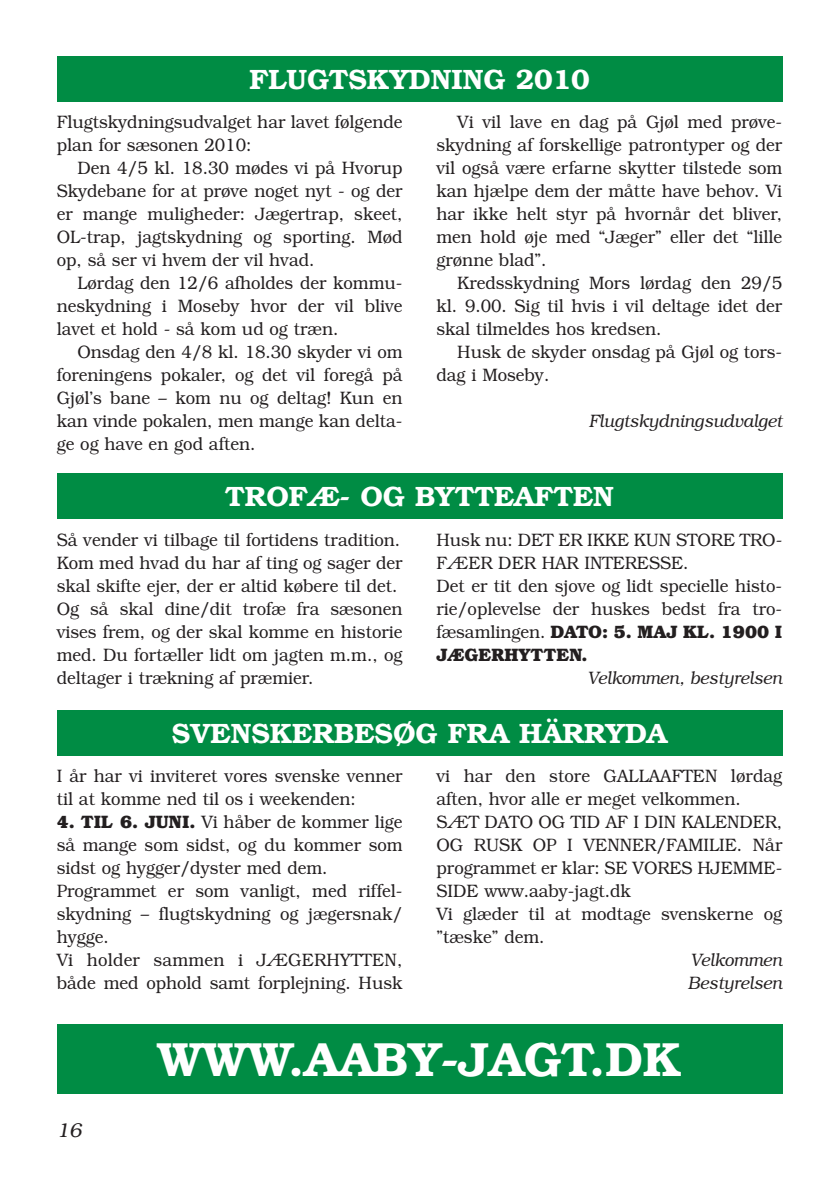
<style>
.page{position:relative;width:840px;height:1190px;background:#fff}
.page>*{position:absolute;margin:0;border:0;box-sizing:border-box;transform-origin:0 0}
.t1{font:600 48px "Bookman";color:#fff}
.t2{font:600 28px "Bookman";color:#fff}
.t3{font:italic 300 20px "Bookman";color:#231f20}
.t4{font:300 18px/23px "Bookman";color:#231f20;scale:.93 1}
.t5{font:italic 300 18px/23px "Bookman";color:#231f20;scale:.93 1}
.s1{font-weight:700}
</style>
<div class="page">
<div style="left:57px;top:57px;width:725px;height:45px;background:#008c44"></div>
<div style="left:57px;top:474px;width:725px;height:45px;background:#008c44"></div>
<div style="left:57px;top:710px;width:725px;height:46px;background:#008c44"></div>
<div style="left:57px;top:1025px;width:725px;height:69px;background:#008c44"></div>
<h2 class="t2" style="left:249px;top:69px;width:342px">FLUGTSKYDNING 2010</h2>
<p class="t4" style="left:57px;top:112px;width:373px">Flugtskydningsudvalget har lavet følgende plan for sæsonen 2010:</p>
<p class="t4" style="left:57px;top:158px;width:373px;text-align:justify;text-indent:21px">Den 4/5 kl. 18.30 mødes vi på Hvorup Skydebane for at prøve noget nyt - og der er mange muligheder: Jægertrap, skeet, OL-trap, jagtskydning og sporting. Mød op, så ser vi hvem der vil hvad.</p>
<p class="t4" style="left:57px;top:273px;width:373px;text-align:justify;text-indent:21px">Lørdag den 12/6 afholdes der kommu&shy;neskydning i Moseby hvor der vil blive lavet et hold - så kom ud og træn.</p>
<p class="t4" style="left:57px;top:342px;width:373px;text-align:justify;text-indent:21px">Onsdag den 4/8 kl. 18.30 skyder vi om foreningens pokaler, og det vil foregå på Gjøl’s bane – kom nu og deltag! Kun en kan vinde pokalen, men mange kan delta&shy;ge og have en god aften.</p>
<p class="t4" style="left:437px;top:112px;width:373px;text-align:justify;text-indent:21px">Vi vil lave en dag på Gjøl med prøve&shy;skydning af forskellige patrontyper og der vil også være erfarne skytter tilstede som kan hjælpe dem der måtte have behov. Vi har ikke helt styr på hvornår det bliver, men hold øje med “Jæger” eller det “lille grønne blad”.</p>
<p class="t4" style="left:437px;top:273px;width:373px;text-align:justify;text-indent:21px">Kredsskydning Mors lørdag den 29/5 kl. 9.00. Sig til hvis i vil deltage idet der skal tilmeldes hos kredsen.</p>
<p class="t4" style="left:437px;top:342px;width:373px;text-indent:21px">Husk de skyder onsdag på Gjøl og tors&shy;dag i Moseby.</p>
<p class="t5" style="left:589px;top:411px;width:210px">Flugtskydningsudvalget</p>
<h2 class="t2" style="left:225px;top:486px;width:390px">TROFÆ- OG BYTTEAFTEN</h2>
<p class="t4" style="left:57px;top:529px;width:373px">Så vender vi tilbage til fortidens tradition.<br>Kom med hvad du har af ting og sager der skal skifte ejer, der er altid købere til det.<br>Og så skal dine/dit trofæ fra sæsonen vises frem, og der skal komme en historie med. Du fortæller lidt om jagten m.m., og deltager i trækning af præmier.</p>
<p class="t4" style="left:437px;top:529px;width:373px">Husk nu: DET ER IKKE KUN STORE TRO-<br>FÆER DER HAR INTERESSE.<br>Det er tit den sjove og lidt specielle histo&shy;rie/oplevelse der huskes bedst fra tro&shy;fæsamlingen. <span class="s1">DATO: 5. MAJ KL. 1900 I<br>JÆGERHYTTEN.</span></p>
<p class="t5" style="left:587px;top:667px;width:211px">Velkommen, bestyrelsen</p>
<h2 class="t2" style="left:172px;top:722px;width:497px">SVENSKERBESØG FRA HÄRRYDA</h2>
<p class="t4" style="left:57px;top:766px;width:373px">I år har vi inviteret vores svenske venner til at komme ned til os i weekenden:</p>
<p class="t4" style="left:57px;top:812px;width:373px"><span class="s1">4. TIL 6. JUNI.</span> Vi håber de kommer lige så mange som sidst, og du kommer som sidst og hygger/dyster med dem.<br>Programmet er som vanligt, med riffel&shy;skydning – flugtskydning og jægersnak/ hygge.<br>Vi holder sammen i JÆGERHYTTEN, både med ophold samt forplejning. Husk</p>
<p class="t4" style="left:437px;top:766px;width:373px">vi har den store GALLAAFTEN lørdag aften, hvor alle er meget velkommen.<br>SÆT DATO OG TID AF I DIN KALENDER,<br>OG RUSK OP I VENNER/FAMILIE. Når programmet er klar: SE VORES HJEMME-<br>SIDE www.aaby-jagt.dk<br>Vi glæder til at modtage svenskerne og ”tæske” dem.</p>
<p class="t5" style="left:688px;top:950px;width:103px">Velkommen<br>Bestyrelsen</p>
<p class="t3" style="left:57px;top:1123px;width:26px">16</p>
<h1 class="t1" style="left:158px;top:1041px;width:525px">WWW.AABY-JAGT.DK</h1>
</div>
